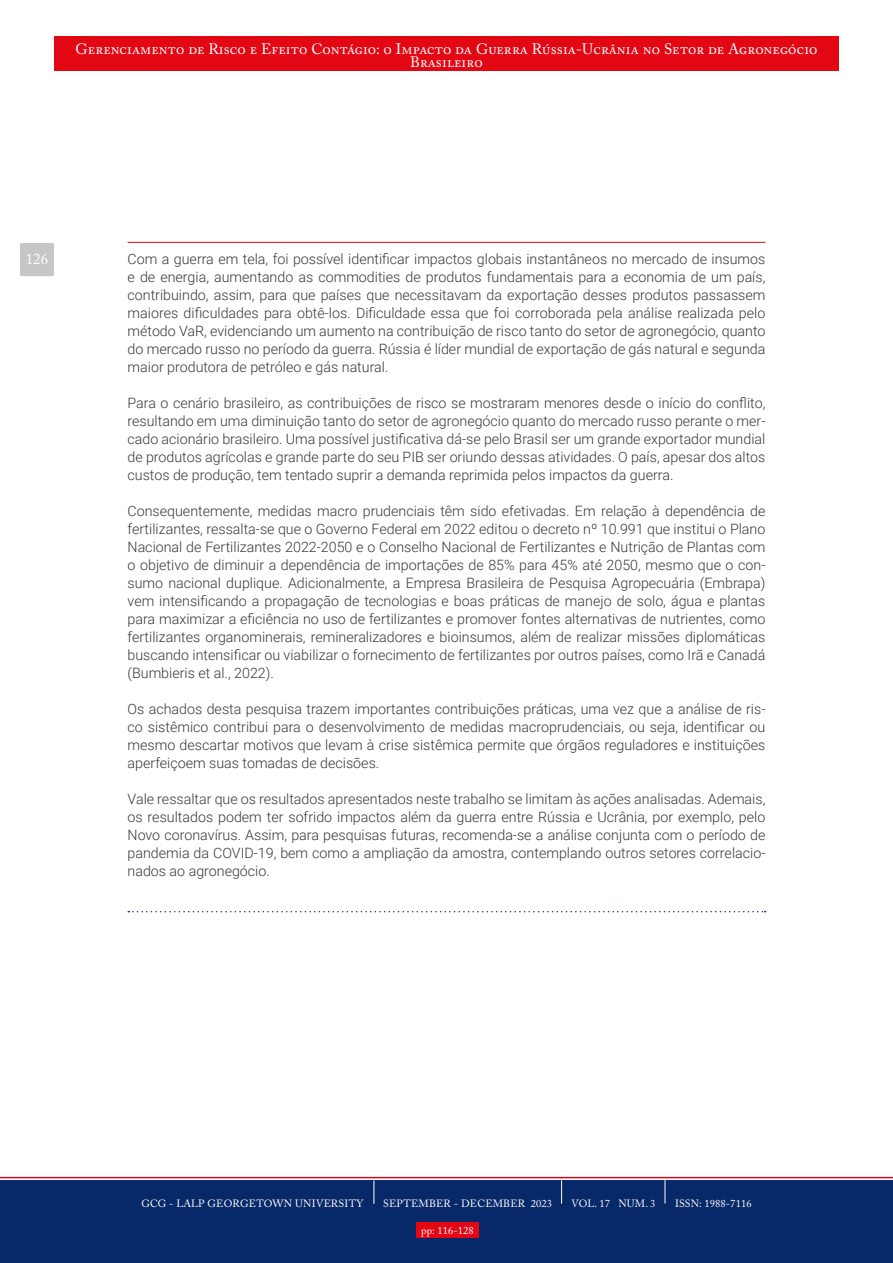
<style>
.page{position:relative;width:893px;height:1263px;background:#fff}
.page>*{position:absolute;margin:0;border:0;box-sizing:border-box;transform-origin:0 0}
.t1{font:15px/13.5px "Adobe Caslon Pro";letter-spacing:.005em;color:#fff;text-align:center}
.t2{font:300 14.25px/18px "Roboto";color:#3a3835;text-align:justify}
.t3{font:10.5px "Adobe Caslon Pro";letter-spacing:.01em;color:#fff}
</style>
<div class="page">
<div style="left:54px;top:37px;width:785px;height:34px;background:#e30613"></div>
<div style="left:0;top:1180px;width:893px;height:83px;background:#082969"></div>
<div style="left:416px;top:1222px;width:63px;height:15px;background:#e30613"></div>
<div style="left:20px;top:243px;width:34px;height:33px;background:#c6c6c6;border-radius:2px"></div>
<hr style="left:128px;top:242px;width:637px;height:1px;background:#e30613">
<svg style="left:0;top:1177px;width:893px;height:27px"></svg>
<svg style="left:128px;top:911px;width:638px;height:1px"></svg>
<p class="t1" style="left:76px;top:42px;width:743px">Gerenciamento de Risco e Efeito Contágio: o Impacto da Guerra Rússia-Ucrânia no Setor de Agronegócio<br>Brasileiro</p>
<p class="t1" style="left:26px;top:252px;width:24px">126</p>
<p class="t2" style="left:128px;top:250px;width:639px">Com a guerra em tela, foi possível identificar impactos globais instantâneos no mercado de insumos e de energia, aumentando as commodities de produtos fundamentais para a economia de um país, contribuindo, assim, para que países que necessitavam da exportação desses produtos passassem maiores dificuldades para obtê-los. Dificuldade essa que foi corroborada pela análise realizada pelo método VaR, evidenciando um aumento na contribuição de risco tanto do setor de agronegócio, quanto do mercado russo no período da guerra. Rússia é líder mundial de exportação de gás natural e segunda maior produtora de petróleo e gás natural.</p>
<p class="t2" style="left:128px;top:394px;width:639px">Para o cenário brasileiro, as contribuições de risco se mostraram menores desde o início do conflito, resultando em uma diminuição tanto do setor de agronegócio quanto do mercado russo perante o mer&shy;cado acionário brasileiro. Uma possível justificativa dá-se pelo Brasil ser um grande exportador mundial de produtos agrícolas e grande parte do seu PIB ser oriundo dessas atividades. O país, apesar dos altos custos de produção, tem tentado suprir a demanda reprimida pelos impactos da guerra.</p>
<p class="t2" style="left:128px;top:502px;width:639px">Consequentemente, medidas macro prudenciais têm sido efetivadas. Em relação à dependência de fertilizantes, ressalta-se que o Governo Federal em 2022 editou o decreto nº 10.991 que institui o Plano Nacional de Fertilizantes 2022-2050 e o Conselho Nacional de Fertilizantes e Nutrição de Plantas com o objetivo de diminuir a dependência de importações de 85% para 45% até 2050, mesmo que o con&shy;sumo nacional duplique. Adicionalmente, a Empresa Brasileira de Pesquisa Agropecuária (Embrapa) vem intensificando a propagação de tecnologias e boas práticas de manejo de solo, água e plantas para maximizar a eficiência no uso de fertilizantes e promover fontes alternativas de nutrientes, como fertilizantes organominerais, remineralizadores e bioinsumos, além de realizar missões diplomáticas buscando intensificar ou viabilizar o fornecimento de fertilizantes por outros países, como Irã e Canadá (Bumbieris et al., 2022).</p>
<p class="t2" style="left:128px;top:700px;width:639px">Os achados desta pesquisa trazem importantes contribuições práticas, uma vez que a análise de ris&shy;co sistêmico contribui para o desenvolvimento de medidas macroprudenciais, ou seja, identificar ou mesmo descartar motivos que levam à crise sistêmica permite que órgãos reguladores e instituições aperfeiçoem suas tomadas de decisões.</p>
<p class="t2" style="left:128px;top:790px;width:639px">Vale ressaltar que os resultados apresentados neste trabalho se limitam às ações analisadas. Ademais, os resultados podem ter sofrido impactos além da guerra entre Rússia e Ucrânia, por exemplo, pelo Novo coronavírus. Assim, para pesquisas futuras, recomenda-se a análise conjunta com o período de pandemia da COVID-19, bem como a ampliação da amostra, contemplando outros setores correlacio&shy;nados ao agronegócio.</p>
<p class="t3" style="left:141px;top:1197px;width:224px">GCG - LALP GEORGETOWN UNIVERSITY</p>
<p class="t3" style="left:383px;top:1197px;width:170px">SEPTEMBER - DECEMBER 2023</p>
<p class="t3" style="left:572px;top:1197px;width:85px">VOL. 17 NUM. 3</p>
<p class="t3" style="left:675px;top:1197px;width:78px">ISSN: 1988-7116</p>
<p class="t3" style="left:421px;top:1224px;width:54px">pp: 116-128</p>
</div>
